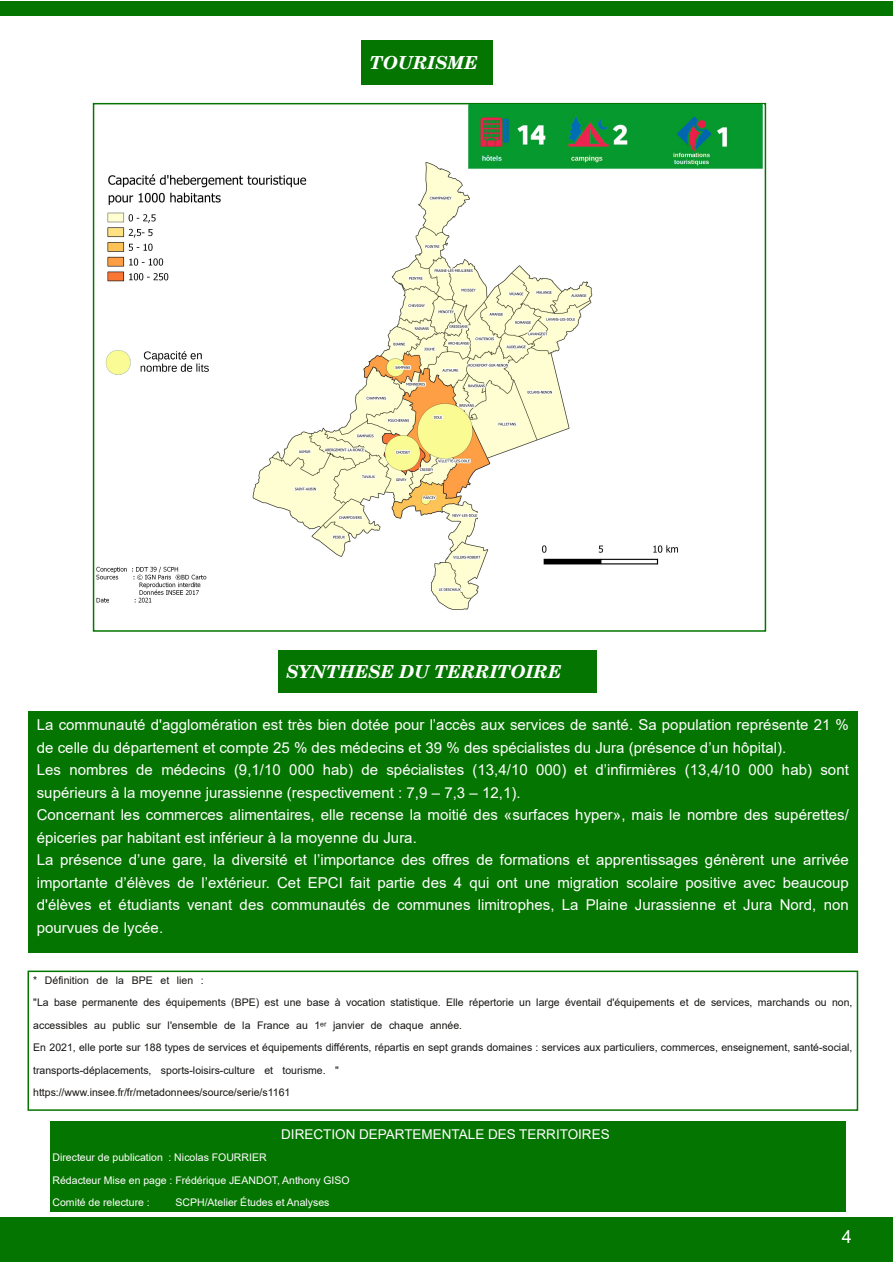
<style>
.page{position:relative;width:893px;height:1263px;background:#fff}
.page>*{position:absolute;margin:0;border:0;box-sizing:border-box;transform-origin:0 0}
.t1{font:italic 700 18px "Century Sch L";color:#fff}
.t2{font:18px "Arial";color:#fff}
.t3{font:15px/22.5px "Arial";letter-spacing:.005em;color:#fff}
.t4{font:13.5px "Arial";color:#fff}
.t5{font:10.5px/22.5px "Arial";color:#171513}
.t6{font:10.5px/22.5px "Arial";color:#fff}
</style>
<div class="page">
<div style="left:1px;top:1217px;width:892px;height:44px;background:#057501"></div>
<div style="left:50px;top:1121px;width:795px;height:90px;background:#057501"></div>
<img style="left:96px;top:149px;width:582px;height:461px">
<div style="left:361px;top:40px;width:132px;height:45px;background:#057501"></div>
<img style="left:469px;top:105px;width:294px;height:66px">
<div style="left:28px;top:970px;width:830px;height:141px;border:2px solid #057501"></div>
<div style="left:28px;top:711px;width:829px;height:241px;background:#057501"></div>
<div style="left:278px;top:651px;width:319px;height:42px;background:#057501"></div>
<div style="left:0;top:2px;width:892px;height:14px;background:#057501"></div>
<p class="t1" style="left:370px;top:51px;width:109px">TOURISME</p>
<p class="t1" style="left:286px;top:660px;width:276px">SYNTHESE DU TERRITOIRE</p>
<p class="t3" style="left:37px;top:714px;width:814px">La communauté d'agglomération est très bien dotée pour l’accès aux services de santé. Sa population représente 21 % de celle du département et compte 25 % des médecins et 39 % des spécialistes du Jura (présence d’un hôpital).<br>Les nombres de médecins (9,1/10 000 hab) de spécialistes (13,4/10 000) et d’infirmières (13,4/10 000 hab) sont supérieurs à la moyenne jurassienne (respectivement : 7,9 – 7,3 – 12,1).<br>Concernant les commerces alimentaires, elle recense la moitié des «surfaces hyper», mais le nombre des supérettes/ épiceries par habitant est inférieur à la moyenne du Jura.<br>La présence d’une gare, la diversité et l’importance des offres de formations et apprentissages génèrent une arrivée importante d’élèves de l’extérieur. Cet EPCI fait partie des 4 qui ont une migration scolaire positive avec beaucoup d'élèves et étudiants venant des communautés de communes limitrophes, La Plaine Jurassienne et Jura Nord, non pourvues de lycée.</p>
<p class="t5" style="left:33px;top:969px;width:821px">* Définition de la BPE et lien :<br>"La base permanente des équipements (BPE) est une base à vocation statistique. Elle répertorie un large éventail d'équipements et de services, marchands ou non, accessibles au public sur l'ensemble de la France au 1ᵉʳ janvier de chaque année.<br>En 2021, elle porte sur 188 types de services et équipements différents, répartis en sept grands domaines : services aux particuliers, commerces, enseignement, santé-social, transports-déplacements, sports-loisirs-culture et tourisme. "<br>https://www.insee.fr/fr/metadonnees/source/serie/s1161</p>
<p class="t4" style="left:281px;top:1126px;width:330px">DIRECTION DEPARTEMENTALE DES TERRITOIRES</p>
<p class="t6" style="left:52px;top:1146px;width:299px">Directeur de publication : Nicolas FOURRIER<br>Rédacteur Mise en page : Frédérique JEANDOT, Anthony GISO<br>Comité de relecture :</p>
<p class="t6" style="left:175px;top:1191px;width:156px">SCPH/Atelier Études et Analyses</p>
<p class="t2" style="left:842px;top:1227px;width:12px">4</p>
</div>
